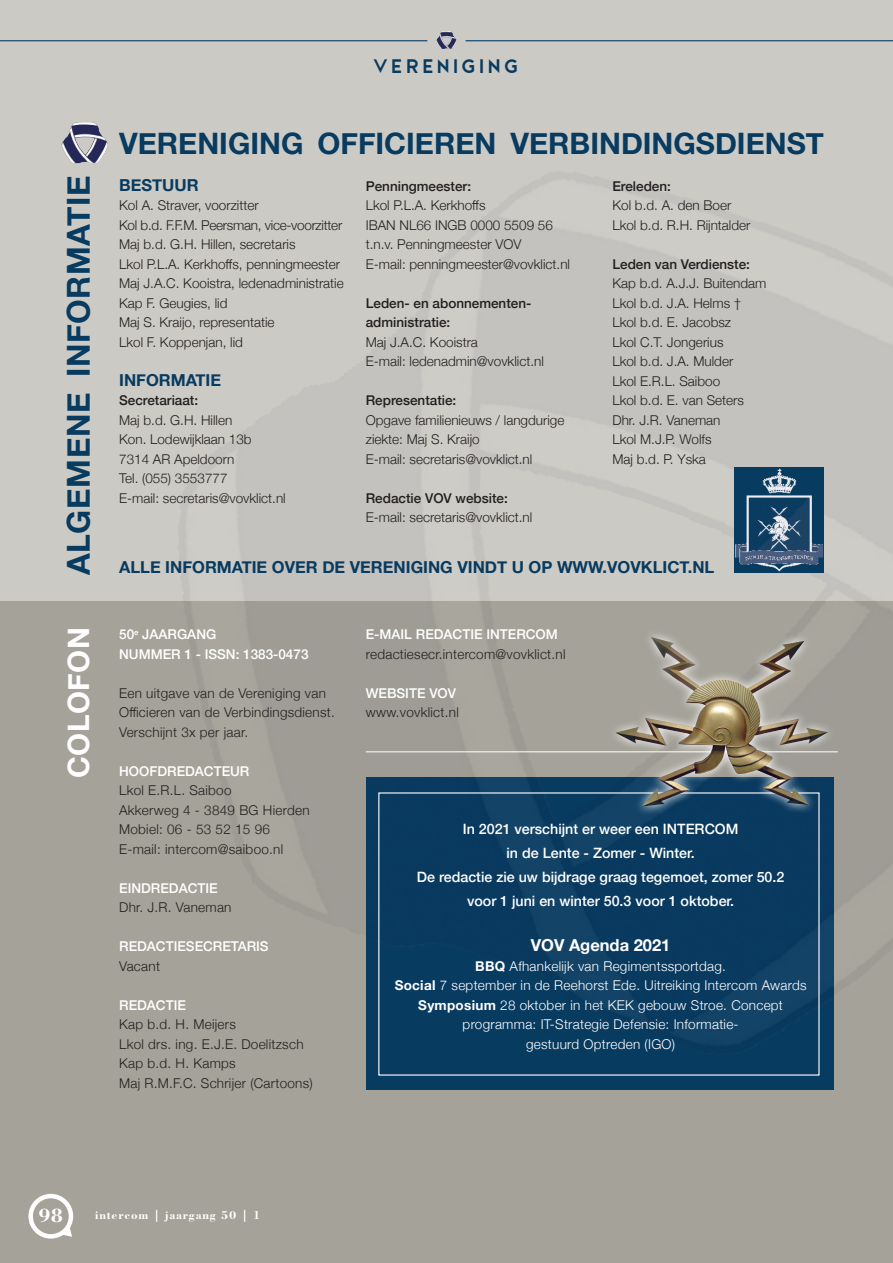
<style>
.page{position:relative;width:893px;height:1263px;background:#fff}
.page>*{position:absolute;margin:0;border:0;box-sizing:border-box;transform-origin:0 0}
.t1{font:700 31.65px "Helvetica Neue";letter-spacing:.02em;color:#083b60}
.t2{font:700 29.55px "Helvetica Neue";color:#083b60}
.t3{font:700 29.55px "Helvetica Neue";letter-spacing:.02em;color:#fff}
.t4{font:700 20.1px "Bodoni BT";color:#fff}
.t5{font:19.5px "CWG Sans";letter-spacing:.18em;color:#093a5f}
.t6{font:700 16.5px "Helvetica Neue";color:#083b60}
.t7{font:700 16.5px "Helvetica Neue";color:#fff}
.t8{font:500 14.25px "Helvetica Neue";color:#fff}
.t9{font:300 13.5px/19.5px "Helvetica Neue";color:#231f20}
.t10{font:300 13.5px "Helvetica Neue";letter-spacing:.02em;color:#231f20}
.t11{font:300 13.5px "Helvetica Neue";letter-spacing:.02em;color:#fff}
.t12{font:500 13.5px/19.5px "Helvetica Neue";color:#231f20}
.t13{font:500 13.5px "Helvetica Neue";color:#fff}
.t14{font:300 13.5px "Helvetica Neue";letter-spacing:-.02em;color:#231f20}
.t15{font:700 12px "Bodoni BT";letter-spacing:.07em;color:#fff}
.s1{font-weight:700}
</style>
<div class="page">
<div style="left:0;top:600px;width:893px;height:663px;background:#a5a299"></div>
<div style="left:366px;top:777px;width:467px;height:313px;background:#083b60"></div>
<div style="left:0;top:0;width:893px;height:600px;background:#cccac5"></div>
<img style="left:62px;top:122px;width:24px;height:26px">
<hr style="left:366px;top:751px;width:472px;height:1px;background:#fff">
<hr style="left:466px;top:40px;width:427px;height:1px;background:#083b60">
<hr style="left:0;top:40px;width:427px;height:1px;background:#083b60">
<svg style="left:436px;top:31px;width:11px;height:13px"></svg>
<div style="left:28px;top:1194px;width:45px;height:44px;border:4px solid #fff;border-radius:50%"></div>
<svg style="left:60px;top:1225px;width:12px;height:12px"></svg>
<img style="left:735px;top:468px;width:89px;height:105px">
<div style="left:607px;top:628px;width:229px;height:188px;background:#fff;opacity:.95"></div>
<img style="left:615px;top:637px;width:213px;height:170px">
<p class="t5" style="left:374px;top:56px;width:147px">VERENIGING</p>
<p class="t1" style="left:54px;top:575px;width:401px;rotate:-90deg">ALGEMENE INFORMATIE</p>
<p class="t3" style="left:56px;top:778px;width:153px;rotate:-90deg">COLOFON</p>
<p class="t2" style="left:119px;top:120px;width:706px">VERENIGING OFFICIEREN VERBINDINGSDIENST</p>
<p class="t6" style="left:119px;top:172px;width:81px">BESTUUR</p>
<p class="t9" style="left:119px;top:194px;width:141px">Kol A. Straver, voorzitter</p>
<p class="t14" style="left:119px;top:214px;width:225px">Kol b.d. F.F.M. Peersman, vice-voorzitter</p>
<p class="t9" style="left:119px;top:233px;width:178px">Maj b.d. G.H. Hillen, secretaris</p>
<p class="t9" style="left:119px;top:253px;width:222px">Lkol P.L.A. Kerkhoffs, penningmeester</p>
<p class="t9" style="left:119px;top:272px;width:226px">Maj J.A.C. Kooistra, ledenadministratie</p>
<p class="t9" style="left:119px;top:292px;width:110px">Kap F. Geugies, lid</p>
<p class="t9" style="left:119px;top:311px;width:157px">Maj S. Kraijo, representatie</p>
<p class="t9" style="left:119px;top:331px;width:125px">Lkol F. Koppenjan, lid</p>
<p class="t6" style="left:119px;top:367px;width:104px">INFORMATIE</p>
<p class="t12" style="left:119px;top:389px;width:81px">Secretariaat:</p>
<p class="t9" style="left:119px;top:409px;width:115px">Maj b.d. G.H. Hillen</p>
<p class="t9" style="left:119px;top:428px;width:134px">Kon. Lodewijklaan 13b</p>
<p class="t9" style="left:119px;top:448px;width:117px">7314 AR Apeldoorn</p>
<p class="t9" style="left:119px;top:467px;width:110px">Tel. (055) 3553777</p>
<p class="t9" style="left:119px;top:487px;width:168px">E-mail: secretaris@vovklict.nl</p>
<p class="t12" style="left:366px;top:175px;width:107px">Penningmeester:</p>
<p class="t9" style="left:366px;top:194px;width:121px">Lkol P.L.A. Kerkhoffs</p>
<p class="t9" style="left:366px;top:214px;width:189px">IBAN NL66 INGB 0000 5509 56 t.n.v. Penningmeester VOV</p>
<p class="t9" style="left:366px;top:253px;width:206px">E-mail: penningmeester@vovklict.nl</p>
<p class="t12" style="left:366px;top:292px;width:166px">Leden- en abonnementen&shy;administratie:</p>
<p class="t9" style="left:366px;top:331px;width:114px">Maj J.A.C. Kooistra</p>
<p class="t9" style="left:366px;top:350px;width:180px">E-mail: ledenadmin@vovklict.nl</p>
<p class="t12" style="left:366px;top:389px;width:92px">Representatie:</p>
<p class="t9" style="left:366px;top:409px;width:200px">Opgave familienieuws / langdurige ziekte: Maj S. Kraijo</p>
<p class="t9" style="left:366px;top:448px;width:168px">E-mail: secretaris@vovklict.nl</p>
<p class="t12" style="left:366px;top:487px;width:144px">Redactie VOV website:</p>
<p class="t9" style="left:366px;top:506px;width:168px">E-mail: secretaris@vovklict.nl</p>
<p class="t12" style="left:612px;top:175px;width:60px">Ereleden:</p>
<p class="t9" style="left:612px;top:194px;width:120px">Kol b.d. A. den Boer</p>
<p class="t9" style="left:612px;top:214px;width:140px">Lkol b.d. R.H. Rijntalder</p>
<p class="t12" style="left:612px;top:253px;width:139px">Leden van Verdienste:</p>
<p class="t9" style="left:612px;top:272px;width:156px">Kap b.d. A.J.J. Buitendam</p>
<p class="t9" style="left:612px;top:292px;width:131px">Lkol b.d. J.A. Helms †</p>
<p class="t9" style="left:612px;top:311px;width:120px">Lkol b.d. E. Jacobsz</p>
<p class="t9" style="left:612px;top:331px;width:113px">Lkol C.T. Jongerius</p>
<p class="t9" style="left:612px;top:350px;width:122px">Lkol b.d. J.A. Mulder</p>
<p class="t9" style="left:612px;top:370px;width:109px">Lkol E.R.L. Saiboo</p>
<p class="t9" style="left:612px;top:389px;width:133px">Lkol b.d. E. van Seters</p>
<p class="t9" style="left:612px;top:409px;width:110px">Dhr. J.R. Vaneman</p>
<p class="t9" style="left:612px;top:428px;width:101px">Lkol M.J.P. Wolfs</p>
<p class="t9" style="left:612px;top:448px;width:95px">Maj b.d. P. Yska</p>
<p class="t6" style="left:119px;top:554px;width:597px">ALLE INFORMATIE OVER DE VERENIGING VINDT U OP WWW.VOVKLICT.NL</p>
<p class="t13" style="left:119px;top:623px;width:99px">50<sup>e</sup> JAARGANG</p>
<p class="t13" style="left:119px;top:643px;width:191px">NUMMER 1 - ISSN: 1383-0473</p>
<p class="t10" style="left:119px;top:682px;width:208px">Een uitgave van de Vereniging van</p>
<p class="t10" style="left:119px;top:701px;width:217px">Officieren van de Verbindingsdienst.</p>
<p class="t10" style="left:119px;top:721px;width:130px">Verschijnt 3x per jaar.</p>
<p class="t13" style="left:119px;top:760px;width:132px">HOOFDREDACTEUR</p>
<p class="t10" style="left:119px;top:779px;width:114px">Lkol E.R.L. Saiboo</p>
<p class="t10" style="left:119px;top:799px;width:192px">Akkerweg 4 - 3849 BG Hierden</p>
<p class="t10" style="left:119px;top:818px;width:152px">Mobiel: 06 - 53 52 15 96</p>
<p class="t10" style="left:119px;top:838px;width:166px">E-mail: intercom@saiboo.nl</p>
<p class="t13" style="left:119px;top:877px;width:100px">EINDREDACTIE</p>
<p class="t10" style="left:119px;top:896px;width:114px">Dhr. J.R. Vaneman</p>
<p class="t13" style="left:119px;top:935px;width:151px">REDACTIESECRETARIS</p>
<p class="t9" style="left:119px;top:955px;width:42px">Vacant</p>
<p class="t13" style="left:119px;top:994px;width:68px">REDACTIE</p>
<p class="t10" style="left:119px;top:1013px;width:118px">Kap b.d. H. Meijers</p>
<p class="t10" style="left:119px;top:1033px;width:186px">Lkol drs. ing. E.J.E. Doelitzsch</p>
<p class="t10" style="left:119px;top:1052px;width:118px">Kap b.d. H. Kamps</p>
<p class="t10" style="left:119px;top:1072px;width:195px">Maj R.M.F.C. Schrijer (Cartoons)</p>
<p class="t13" style="left:366px;top:623px;width:194px">E-MAIL REDACTIE INTERCOM</p>
<p class="t10" style="left:366px;top:643px;width:201px">redactiesecr.intercom@vovklict.nl</p>
<p class="t13" style="left:366px;top:682px;width:92px">WEBSITE VOV</p>
<p class="t10" style="left:366px;top:701px;width:95px">www.vovklict.nl</p>
<p class="t8" style="left:463px;top:817px;width:277px">In 2021 verschijnt er weer een INTERCOM</p>
<p class="t8" style="left:506px;top:841px;width:190px">in de Lente - Zomer - Winter.</p>
<p class="t8" style="left:417px;top:865px;width:369px">De redactie zie uw bijdrage graag tegemoet, zomer 50.2</p>
<p class="t8" style="left:467px;top:889px;width:269px">voor 1 juni en winter 50.3 voor 1 oktober.</p>
<p class="t7" style="left:531px;top:932px;width:141px">VOV Agenda 2021</p>
<p class="t11" style="left:475px;top:955px;width:252px"><span class="s1">BBQ</span> Afhankelijk van Regimentssportdag.</p>
<p class="t11" style="left:395px;top:974px;width:413px"><span class="s1">Social</span> 7 september in de Reehorst Ede. Uitreiking Intercom Awards</p>
<p class="t11" style="left:418px;top:994px;width:366px"><span class="s1">Symposium</span> 28 oktober in het KEK gebouw Stroe. Concept</p>
<p class="t11" style="left:463px;top:1013px;width:277px">programma: IT-Strategie Defensie: Informatie-</p>
<p class="t11" style="left:526px;top:1033px;width:150px">gestuurd Optreden (IGO)</p>
<p class="t4" style="left:39px;top:1203px;width:26px">98</p>
<p class="t15" style="left:95px;top:1208px;width:167px">intercom | jaargang 50 | 1</p>
</div>
